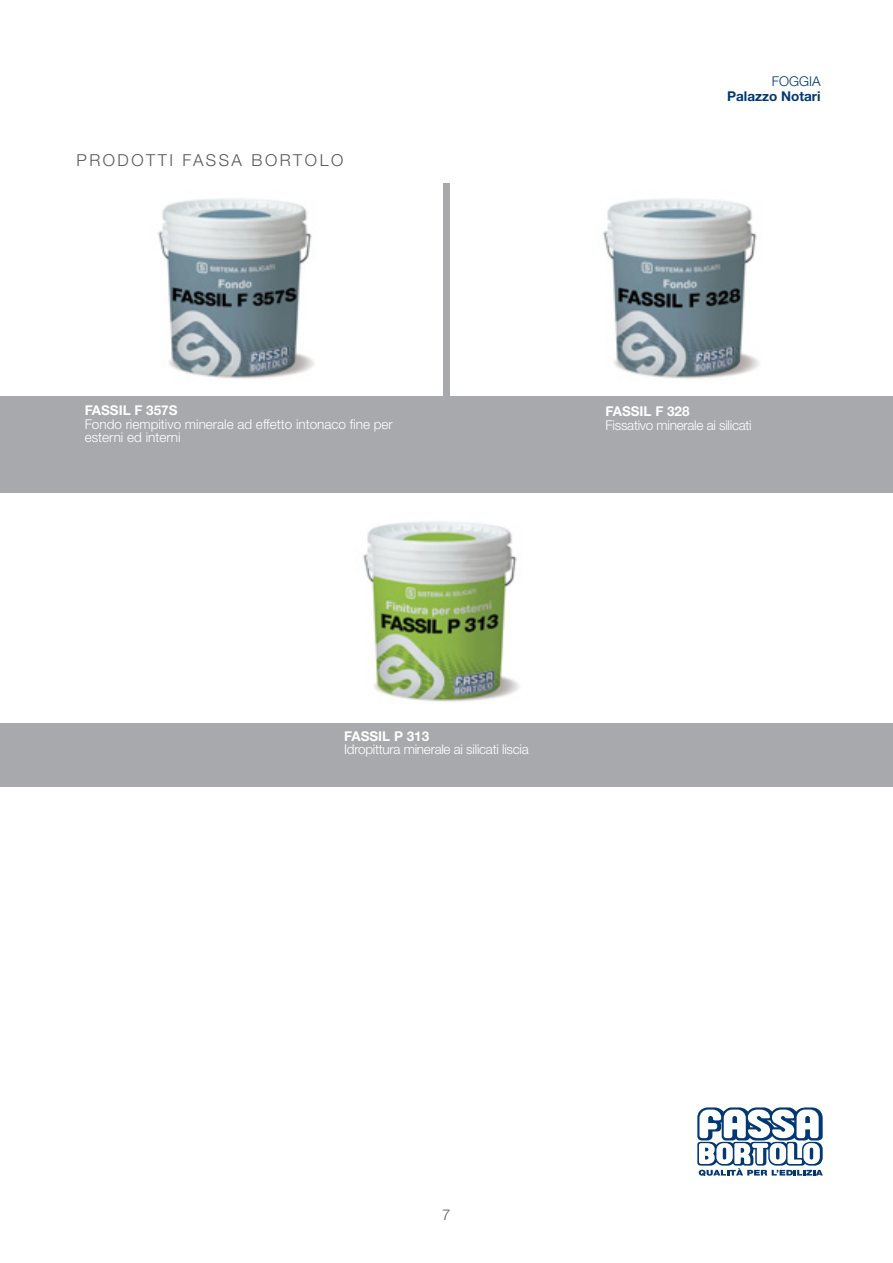
<style>
.page{position:relative;width:893px;height:1263px;background:#fff}
.page>*{position:absolute;margin:0;border:0;box-sizing:border-box;transform-origin:0 0}
.t1{font:300 16.5px "Helvetica Neue LT Std";letter-spacing:.15em;color:#57585a}
.t2{font:300 15px "Helvetica Neue LT Std";color:#57585a}
.Titolo_Sinistra{font:300 13.5px/13.5px "Helvetica Neue LT Std";color:#fff}
.Titolo_Sinistra-2{font:300 13.5px "Helvetica Neue LT Std";letter-spacing:-.02em;color:#fff}
.Titolo_Sinistra-3{font:700 13.5px "Helvetica Neue LT Std";color:#fff}
.t3{font:700 13.5px "Helvetica Neue LT Std";color:#013874}
.t4{font:300 13.5px "Helvetica Neue LT Std";color:#013874}
</style>
<div class="page">
<svg style="left:697px;top:1107px;width:126px;height:69px"></svg>
<div style="left:0;top:183px;width:893px;height:302px;background:#a8a9ad"></div>
<div style="left:0;top:166px;width:442px;height:230px;background:#fff"></div>
<img style="left:157px;top:198px;width:157px;height:181px">
<div style="left:451px;top:166px;width:442px;height:230px;background:#fff"></div>
<img style="left:602px;top:198px;width:157px;height:181px">
<div style="left:0;top:485px;width:893px;height:302px;background:#a8a9ad"></div>
<div style="left:0;top:494px;width:893px;height:229px;background:#fff"></div>
<img style="left:362px;top:521px;width:157px;height:181px">
<p class="t1" style="left:77px;top:150px;width:268px">PRODOTTI FASSA BORTOLO</p>
<p class="Titolo_Sinistra-3" style="left:85px;top:402px;width:94px">FASSIL F 357S</p>
<p class="Titolo_Sinistra" style="left:85px;top:417px;width:310px">Fondo riempitivo minerale ad effetto intonaco fine per esterni ed interni</p>
<p class="t4" style="left:772px;top:73px;width:50px">FOGGIA</p>
<p class="t3" style="left:727px;top:88px;width:95px">Palazzo Notari</p>
<p class="Titolo_Sinistra-3" style="left:606px;top:403px;width:86px">FASSIL F 328</p>
<p class="Titolo_Sinistra-2" style="left:606px;top:417px;width:148px">Fissativo minerale ai silicati</p>
<p class="Titolo_Sinistra-3" style="left:344px;top:727px;width:87px">FASSIL P 313</p>
<p class="Titolo_Sinistra-2" style="left:344px;top:741px;width:186px">Idropittura minerale ai silicati liscia</p>
<p class="t2" style="left:442px;top:1205px;width:10px">7</p>
</div>
